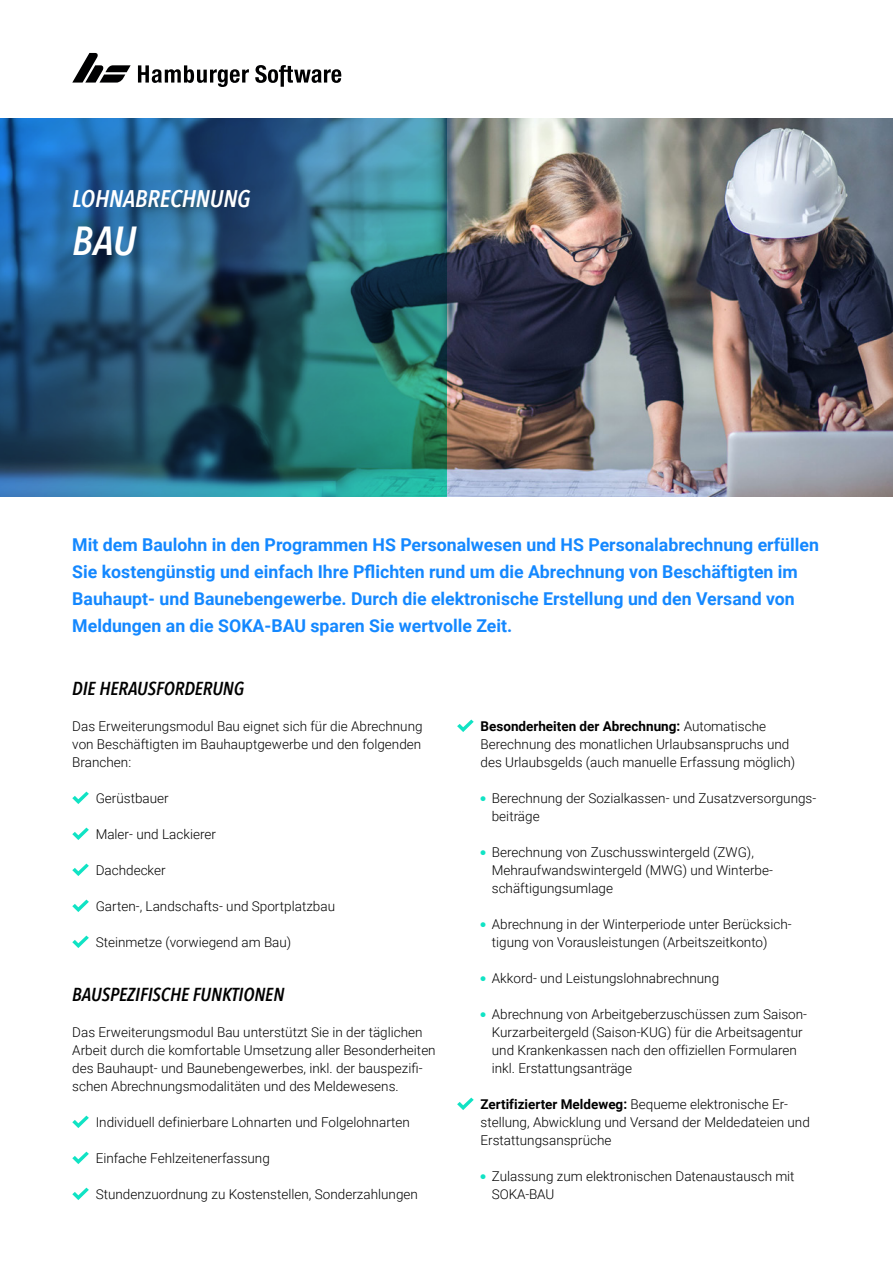
<style>
.page{position:relative;width:893px;height:1263px;background:#fff}
.page>*{position:absolute;margin:0;border:0;box-sizing:border-box;transform-origin:0 0}
.t1{font:italic 600 40.5px "Avenir Next Condensed";color:#fff}
.t2{font:italic 600 24px "Avenir Next Condensed";color:#fff}
.t3{font:italic 600 18.75px "Avenir Next Condensed";color:#000}
.t4{font:700 17.7px/27px "Roboto";color:#1488ff}
.t5{font:300 13.5px/18px "Roboto";color:#000}
.s1{font-weight:700}
.s2{color:#10e3c4}
</style>
<div class="page">
<svg style="left:138px;top:65px;width:111px;height:22px"></svg>
<svg style="left:255px;top:65px;width:86px;height:22px"></svg>
<svg style="left:72px;top:53px;width:59px;height:30px"></svg>
<img style="left:446px;top:118px;width:447px;height:379px">
<img style="left:0;top:118px;width:446px;height:379px">
<svg style="left:72px;top:791px;width:17px;height:13px"></svg>
<svg style="left:72px;top:827px;width:17px;height:13px"></svg>
<svg style="left:72px;top:863px;width:17px;height:13px"></svg>
<svg style="left:72px;top:899px;width:17px;height:13px"></svg>
<svg style="left:72px;top:935px;width:17px;height:13px"></svg>
<svg style="left:72px;top:1115px;width:17px;height:13px"></svg>
<svg style="left:72px;top:1151px;width:17px;height:13px"></svg>
<svg style="left:72px;top:1187px;width:17px;height:13px"></svg>
<svg style="left:457px;top:719px;width:17px;height:13px"></svg>
<svg style="left:457px;top:1097px;width:17px;height:13px"></svg>
<h2 class="t2" style="left:72px;top:184px;width:180px">LOHNABRECHNUNG</h2>
<h1 class="t1" style="left:72px;top:217px;width:65px">BAU</h1>
<p class="t4" style="left:72px;top:530px;width:748px">Mit dem Baulohn in den Programmen HS Personalwesen und HS Personalabrechnung erfüllen Sie kostengünstig und einfach Ihre Pflichten rund um die Abrechnung von Beschäftigten im Bauhaupt- und Baunebengewerbe. Durch die elektronische Erstellung und den Versand von Meldungen an die SOKA-BAU sparen Sie wertvolle Zeit.</p>
<h3 class="t3" style="left:72px;top:677px;width:173px">DIE HERAUSFORDERUNG</h3>
<p class="t5" style="left:72px;top:717px;width:352px;text-align:justify">Das Erweiterungsmodul Bau eignet sich für die Abrechnung von Beschäftigten im Bauhauptgewerbe und den folgenden Branchen:</p>
<p class="t5" style="left:96px;top:789px;width:75px">Gerüstbauer</p>
<p class="t5" style="left:96px;top:825px;width:122px">Maler- und Lackierer</p>
<p class="t5" style="left:96px;top:861px;width:71px">Dachdecker</p>
<p class="t5" style="left:96px;top:897px;width:241px">Garten-, Landschafts- und Sportplatzbau</p>
<p class="t5" style="left:96px;top:933px;width:197px">Steinmetze (vorwiegend am Bau)</p>
<h3 class="t3" style="left:72px;top:983px;width:213px">BAUSPEZIFISCHE FUNKTIONEN</h3>
<p class="t5" style="left:72px;top:1023px;width:365px">Das Erweiterungsmodul Bau unterstützt Sie in der täglichen Arbeit durch die komfortable Umsetzung aller Besonderheiten des Bauhaupt- und Baunebengewerbes, inkl. der bauspezifi&shy;schen Abrechnungsmodalitäten und des Meldewesens.</p>
<p class="t5" style="left:96px;top:1113px;width:316px">Individuell definierbare Lohnarten und Folgelohnarten</p>
<p class="t5" style="left:96px;top:1149px;width:176px">Einfache Fehlzeitenerfassung</p>
<p class="t5" style="left:96px;top:1185px;width:324px">Stundenzuordnung zu Kostenstellen, Sonderzahlungen</p>
<p class="t5" style="left:480px;top:717px;width:316px"><span class="s1">Besonderheiten der Abrechnung:</span> Automatische<br>Berechnung des monatlichen Urlaubsanspruchs und des Urlaubsgelds (auch manuelle Erfassung möglich)</p>
<p class="t5" style="left:492px;top:789px;width:326px;text-indent:-11px"><span class="s2">●</span> Berechnung der Sozialkassen- und Zusatzversorgungs&shy;beiträge</p>
<p class="t5" style="left:492px;top:843px;width:282px;text-indent:-11px"><span class="s2">●</span> Berechnung von Zuschusswintergeld (ZWG),<br>Mehraufwandswintergeld (MWG) und Winterbe&shy;schäftigungsumlage</p>
<p class="t5" style="left:492px;top:915px;width:301px;text-indent:-11px"><span class="s2">●</span> Abrechnung in der Winterperiode unter Berücksich&shy;tigung von Vorausleistungen (Arbeitszeitkonto)</p>
<p class="t5" style="left:480px;top:969px;width:240px"><span class="s2">●</span> Akkord- und Leistungslohnabrechnung</p>
<p class="t5" style="left:492px;top:1005px;width:317px;text-indent:-11px"><span class="s2">●</span> Abrechnung von Arbeitgeberzuschüssen zum Saison-Kurzarbeitergeld (Saison-KUG) für die Arbeitsagentur und Krankenkassen nach den offiziellen Formularen inkl. Erstattungsanträge</p>
<p class="t5" style="left:480px;top:1095px;width:331px"><span class="s1">Zertifizierter Meldeweg:</span> Bequeme elektronische Er&shy;stellung, Abwicklung und Versand der Meldedateien und<br>Erstattungsansprüche</p>
<p class="t5" style="left:492px;top:1167px;width:304px;text-indent:-11px"><span class="s2">●</span> Zulassung zum elektronischen Datenaustausch mit<br>SOKA-BAU</p>
</div>
